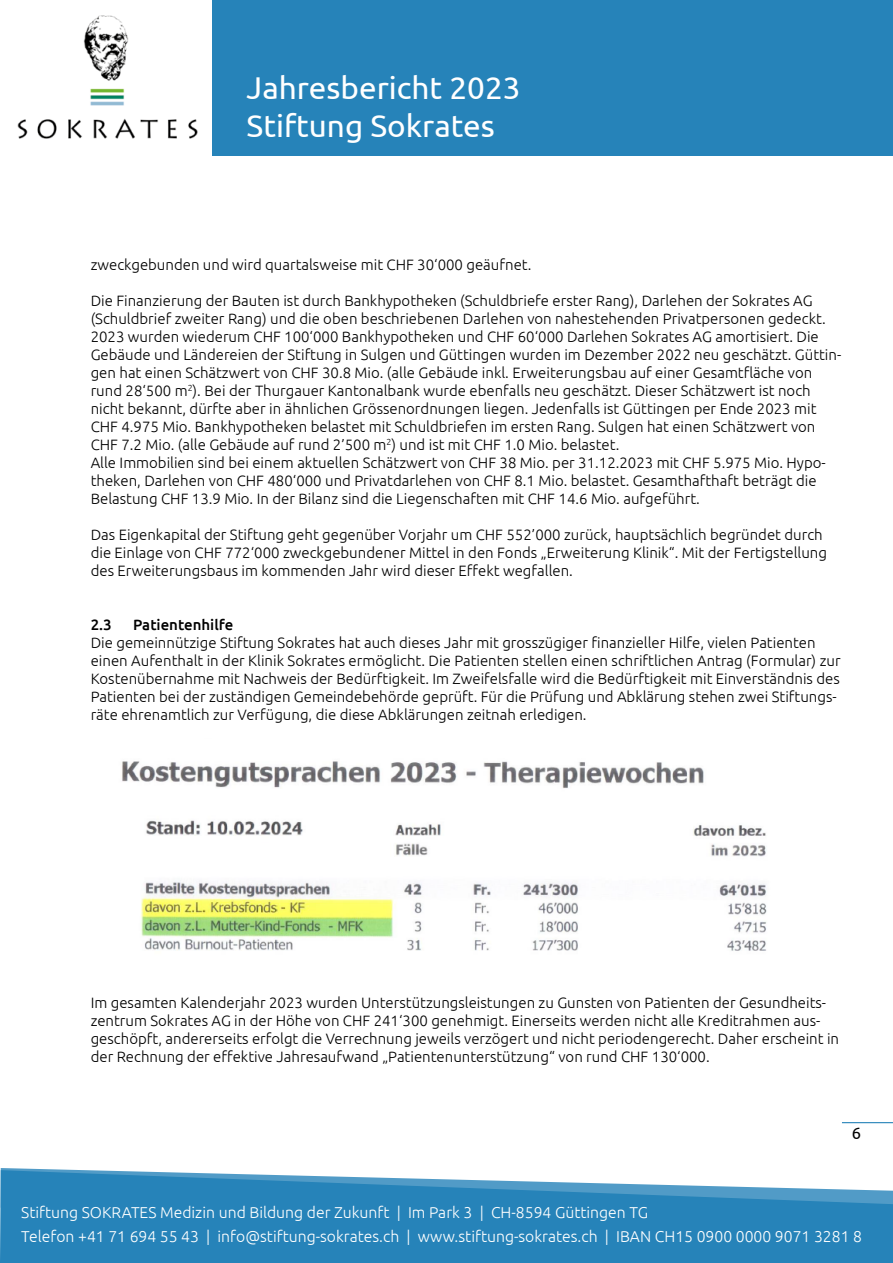
<style>
.page{position:relative;width:893px;height:1263px;background:#fff}
.page>*{position:absolute;margin:0;border:0;box-sizing:border-box;transform-origin:0 0}
.t1{font:31.5px/37.8px "Ubuntu";color:#fff}
.t2{font:16.5px "Ubuntu";color:#000}
.t3{font:300 15.75px/24px "Ubuntu";color:#fff}
.t4{font:300 15px/18px "Ubuntu";color:#000}
.t5{font:500 15px "Ubuntu";color:#000}
</style>
<div class="page">
<div style="left:0;top:1170px;width:892px;height:93px;background:#2683b9"></div>
<svg style="left:1px;top:1168px;width:891px;height:57px;fill:#2683b9"></svg>
<hr style="left:842px;top:1122px;width:51px;height:1px;background:#2683b9">
<img style="left:17px;top:15px;width:181px;height:124px">
<div style="left:213px;top:0;width:680px;height:155px;background:#2683b9"></div>
<svg style="left:892px;top:1190px;width:1px;height:73px"></svg>
<img style="left:122px;top:761px;width:645px;height:190px">
<h1 class="t1" style="left:247px;top:68px;width:275px">Jahresbericht 2023<br>Stiftung Sokrates</h1>
<p class="t4" style="left:91px;top:255px;width:442px">zweckgebunden und wird quartalsweise mit CHF 30‘000 geäufnet.</p>
<p class="t4" style="left:91px;top:291px;width:752px">Die Finanzierung der Bauten ist durch Bankhypotheken (Schuldbriefe erster Rang), Darlehen der Sokrates AG (Schuldbrief zweiter Rang) und die oben beschriebenen Darlehen von nahestehenden Privatpersonen gedeckt.<br>2023 wurden wiederum CHF 100‘000 Bankhypotheken und CHF 60‘000 Darlehen Sokrates AG amortisiert. Die Gebäude und Ländereien der Stiftung in Sulgen und Güttingen wurden im Dezember 2022 neu geschätzt. Güttin&shy;gen hat einen Schätzwert von CHF 30.8 Mio. (alle Gebäude inkl. Erweiterungsbau auf einer Gesamtfläche von rund 28‘500 m<sup>2</sup>). Bei der Thurgauer Kantonalbank wurde ebenfalls neu geschätzt. Dieser Schätzwert ist noch nicht bekannt, dürfte aber in ähnlichen Grössenordnungen liegen. Jedenfalls ist Güttingen per Ende 2023 mit CHF 4.975 Mio. Bankhypotheken belastet mit Schuldbriefen im ersten Rang. Sulgen hat einen Schätzwert von CHF 7.2 Mio. (alle Gebäude auf rund 2’500 m<sup>2</sup>) und ist mit CHF 1.0 Mio. belastet.<br>Alle Immobilien sind bei einem aktuellen Schätzwert von CHF 38 Mio. per 31.12.2023 mit CHF 5.975 Mio. Hypo&shy;theken, Darlehen von CHF 480‘000 und Privatdarlehen von CHF 8.1 Mio. belastet. Gesamthafthaft beträgt die Belastung CHF 13.9 Mio. In der Bilanz sind die Liegenschaften mit CHF 14.6 Mio. aufgeführt.</p>
<p class="t4" style="left:91px;top:525px;width:738px">Das Eigenkapital der Stiftung geht gegenüber Vorjahr um CHF 552’000 zurück, hauptsächlich begründet durch die Einlage von CHF 772‘000 zweckgebundener Mittel in den Fonds „Erweiterung Klinik“. Mit der Fertigstellung des Erweiterungsbaus im kommenden Jahr wird dieser Effekt wegfallen.</p>
<p class="t5" style="left:91px;top:615px;width:23px">2.3</p>
<p class="t5" style="left:133px;top:615px;width:102px">Patientenhilfe</p>
<p class="t4" style="left:91px;top:633px;width:751px">Die gemeinnützige Stiftung Sokrates hat auch dieses Jahr mit grosszügiger finanzieller Hilfe, vielen Patienten einen Aufenthalt in der Klinik Sokrates ermöglicht. Die Patienten stellen einen schriftlichen Antrag (Formular) zur Kostenübernahme mit Nachweis der Bedürftigkeit. Im Zweifelsfalle wird die Bedürftigkeit mit Einverständnis des Patienten bei der zuständigen Gemeindebehörde geprüft. Für die Prüfung und Abklärung stehen zwei Stiftungs&shy;räte ehrenamtlich zur Verfügung, die diese Abklärungen zeitnah erledigen.</p>
<p class="t4" style="left:91px;top:993px;width:750px">Im gesamten Kalenderjahr 2023 wurden Unterstützungsleistungen zu Gunsten von Patienten der Gesundheits&shy;zentrum Sokrates AG in der Höhe von CHF 241‘300 genehmigt. Einerseits werden nicht alle Kreditrahmen aus&shy;geschöpft, andererseits erfolgt die Verrechnung jeweils verzögert und nicht periodengerecht. Daher erscheint in der Rechnung der effektive Jahresaufwand „Patientenunterstützung“ von rund CHF 130‘000.</p>
<p class="t2" style="left:852px;top:1123px;width:11px">6</p>
<p class="t3" style="left:21px;top:1200px;width:842px">Stiftung SOKRATES Medizin und Bildung der Zukunft | Im Park 3 | CH-8594 Güttingen TG<br>Telefon +41 71 694 55 43 | info@stiftung-sokrates.ch | www.stiftung-sokrates.ch | IBAN CH15 0900 0000 9071 3281 8</p>
</div>
